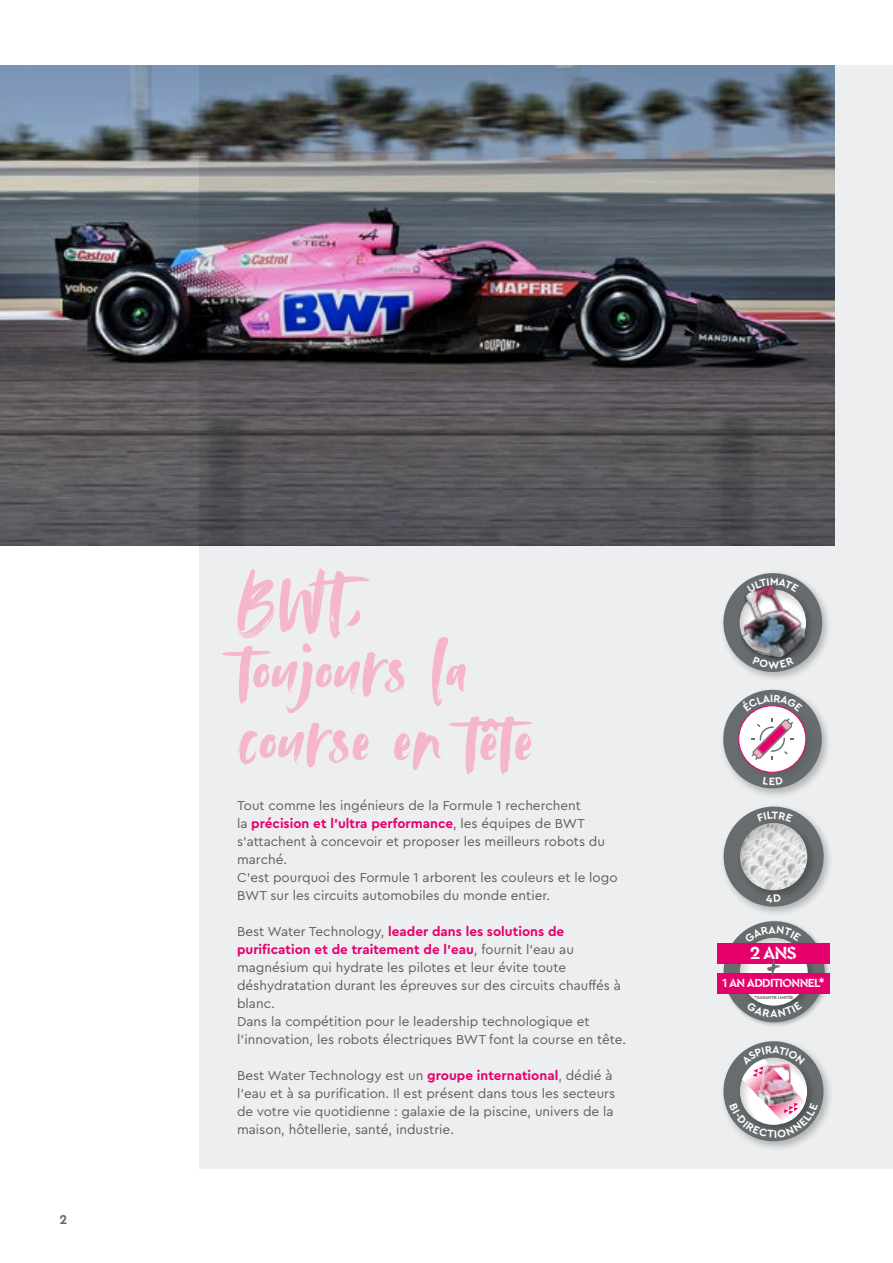
<style>
.page{position:relative;width:893px;height:1263px;background:#fff}
.page>*{position:absolute;margin:0;border:0;box-sizing:border-box;transform-origin:0 0}
.t1{font:77.7px/70.5px "Avallon";letter-spacing:.01em;color:#f6b6ca;scale:1.05 1}
.t2{font:700 18.45px "Cera Stencil PRO";color:#fff}
.t3{font:13.5px/18px "Cera PRO";color:#5f5e5e}
.t4{font:700 13.5px "Cera PRO";color:#676c6e}
.t5{font:700 12.3px "Cera Stencil PRO";letter-spacing:-.05em;color:#fff}
.t6{font:700 4.65px "Cera PRO";letter-spacing:-.05em;color:#676c6e}
.s1{font-weight:700;color:#e6006c}
</style>
<div class="page">
<div style="left:199px;top:65px;width:694px;height:1103px;background:#edeeef"></div>
<img style="left:723px;top:573px;width:106px;height:223px">
<div style="left:723px;top:690px;width:99px;height:98px;background:#676c6e;border-radius:50%"></div>
<img style="left:733px;top:699px;width:85px;height:86px">
<div style="left:739px;top:706px;width:67px;height:66px;background:#fff;border-radius:50%"></div>
<div style="left:738px;top:705px;width:68px;height:68px;border:1px solid #e6006c;border-radius:50%"></div>
<svg style="left:751px;top:718px;width:42px;height:42px"></svg>
<div style="left:723px;top:573px;width:99px;height:99px;background:#676c6e;border-radius:50%"></div>
<img style="left:813px;top:583px;width:6px;height:86px">
<img style="left:733px;top:579px;width:80px;height:91px">
<img style="left:737px;top:586px;width:68px;height:71px">
<img style="left:723px;top:806px;width:107px;height:108px">
<div style="left:724px;top:807px;width:100px;height:100px;background:#676c6e;border-radius:50%"></div>
<img style="left:733px;top:816px;width:87px;height:87px">
<img style="left:740px;top:823px;width:67px;height:67px">
<img style="left:723px;top:1041px;width:107px;height:108px">
<div style="left:723px;top:1041px;width:100px;height:100px;background:#676c6e;border-radius:50%"></div>
<img style="left:818px;top:1051px;width:2px;height:87px">
<img style="left:720px;top:921px;width:110px;height:105px">
<div style="left:724px;top:921px;width:101px;height:101px;background:#676c6e;border-radius:50%"></div>
<img style="left:733px;top:931px;width:88px;height:88px">
<svg style="left:740px;top:938px;width:68px;height:68px"></svg>
<div style="left:717px;top:943px;width:113px;height:20px;background:#e6006c"></div>
<div style="left:717px;top:973px;width:113px;height:21px;background:#e6006c"></div>
<svg style="left:767px;top:960px;width:13px;height:16px"></svg>
<img style="left:0;top:65px;width:834px;height:481px">
<svg style="left:741px;top:694px;width:61px;height:18px"></svg>
<svg style="left:763px;top:776px;width:20px;height:9px"></svg>
<svg style="left:747px;top:578px;width:52px;height:14px"></svg>
<svg style="left:753px;top:656px;width:41px;height:13px"></svg>
<svg style="left:757px;top:816px;width:36px;height:6px"></svg>
<svg style="left:766px;top:894px;width:15px;height:8px"></svg>
<svg style="left:729px;top:1046px;width:89px;height:92px"></svg>
<svg style="left:746px;top:1001px;width:56px;height:16px"></svg>
<svg style="left:744px;top:926px;width:57px;height:17px"></svg>
<p class="t4" style="left:60px;top:1210px;width:9px">2</p>
<h1 class="t1" style="left:237px;top:569px;width:283px">BWT, toujours la course en tête</h1>
<p class="t3" style="left:237px;top:796px;width:382px">Tout comme les ingénieurs de la Formule 1 recherchent<br>la <span class="s1">précision et l’ultra performance</span>, les équipes de BWT s’attachent à concevoir et proposer les meilleurs robots du marché.<br>C’est pourquoi des Formule 1 arborent les couleurs et le logo BWT sur les circuits automobiles du monde entier.</p>
<p class="t3" style="left:237px;top:922px;width:391px">Best Water Technology, <span class="s1">leader dans les solutions de purification et de traitement de l’eau</span>, fournit l’eau au magnésium qui hydrate les pilotes et leur évite toute déshydratation durant les épreuves sur des circuits chauffés à blanc.<br>Dans la compétition pour le leadership technologique et l’innovation, les robots électriques BWT font la course en tête.</p>
<p class="t3" style="left:237px;top:1066px;width:380px">Best Water Technology est un <span class="s1">groupe international</span>, dédié à l’eau et à sa purification. Il est présent dans tous les secteurs de votre vie quotidienne : galaxie de la piscine, univers de la maison, hôtellerie, santé, industrie.</p>
<h2 class="t2" style="left:750px;top:941px;width:49px">2 ANS</h2>
<p class="t6" style="left:754px;top:994px;width:40px">*GARANTIE LIMITÉE</p>
<p class="t5" style="left:722px;top:975px;width:103px">1 AN ADDITIONNEL*</p>
</div>
